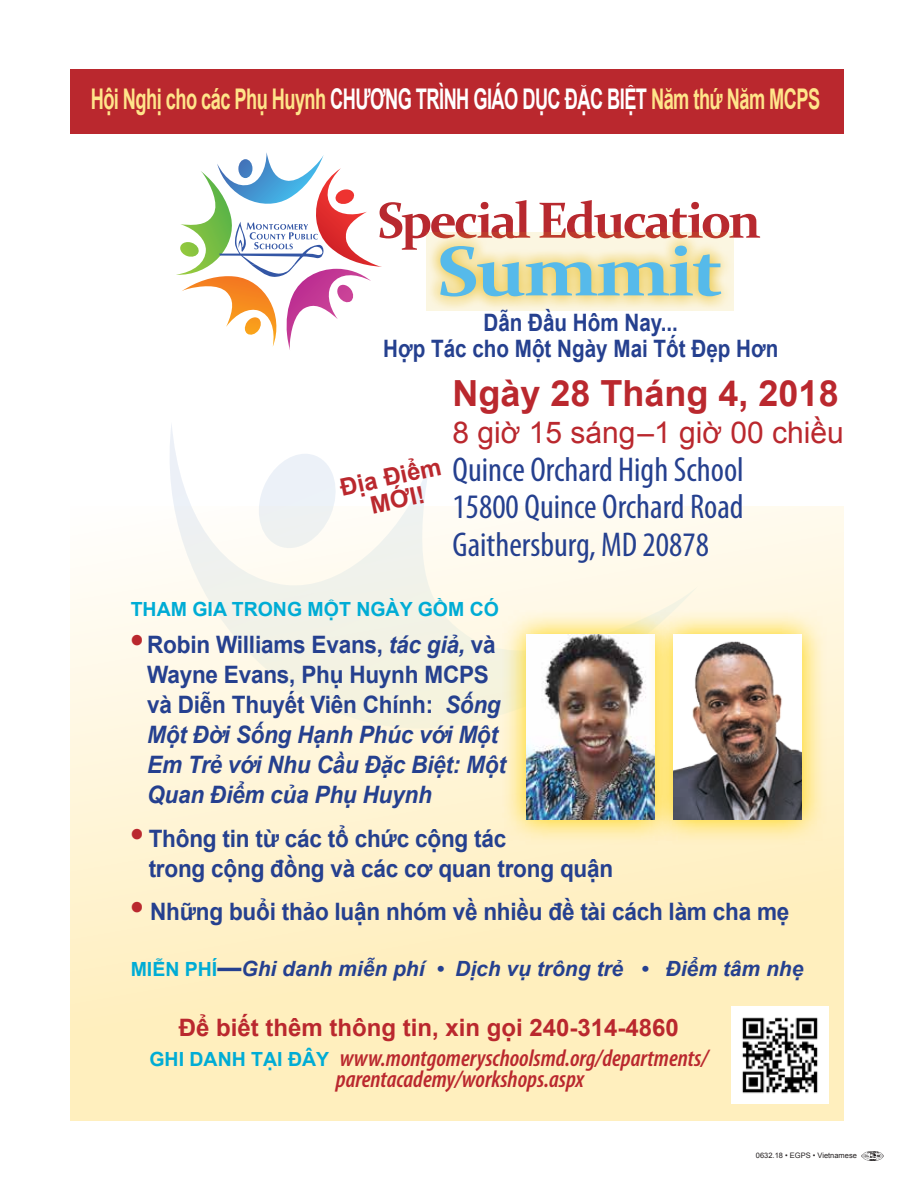
<style>
.page{position:relative;width:918px;height:1188px;background:#fff}
.page>*{position:absolute;margin:0;border:0;box-sizing:border-box;transform-origin:0 0}
.t1{font:700 36px "Arial";color:#ba282e}
.t2{font:condensed 34.5px "Myriad Pro";color:#25408f}
.t3{font:30px "Arial";color:#ba282e}
.t4{font:700 28.5px "Arial";letter-spacing:-.03em;color:#ffe58a;scale:.64 1}
.t5{font:italic 700 24px/30px "Arial";letter-spacing:-.01em;color:#25408f;scale:.94 1}
.Text{font:700 24px/30px "Arial";letter-spacing:-.01em;color:#25408f;scale:.94 1}
.t6{font:italic 600 condensed 24px/21px "Myriad Pro";color:#ba282e}
.t7{font:700 24px/24px "Arial";color:#ba282e;text-align:center}
.Text-2{font:700 24px "Arial";letter-spacing:-.01em;color:#25408f;scale:.86 1}
.t8{font:700 22.95px/26px "Officina Sans Std";letter-spacing:-.055em;color:#3356a5;text-align:center}
.t9{font:italic 700 21px "Arial";color:#25408f}
.BlueSpread{font:700 19.5px "Arial";color:#00acd5}
.Heads_Bold_Gotham{font:7.5px "Arial";color:#231f20}
.s1{color:#fff}
.s2{font-size:19.95px}
.s3{font-style:normal;font-size:37.5px;color:#ba282e}
.s4{font-style:normal}
.s5{font-size:37.5px;color:#ba282e}
.s6{font-style:normal;font-size:19.5px;color:#00acd5}
.s7{font-style:normal;font-size:24px}
.s8{font-family:"Arial";font-weight:700;font-style:normal;font-stretch:normal;font-size:19.5px;color:#00acd5}
</style>
<div class="page">
<svg style="left:170px;top:425px;width:259px;height:81px"></svg>
<svg style="left:255px;top:454px;width:86px;height:52px"></svg>
<svg style="left:176px;top:152px;width:584px;height:198px"></svg>
<div style="left:70px;top:69px;width:774px;height:65px;background:#ba282e"></div>
<div style="left:70px;top:506px;width:774px;height:614px;background:linear-gradient(to bottom,#fbf9f3,#ffedb5)"></div>
<svg style="left:501px;top:609px;width:147px;height:236px;background:#fbedb7"></svg>
<img style="left:526px;top:635px;width:122px;height:184px">
<svg style="left:648px;top:609px;width:179px;height:236px;background:#f9e9ac"></svg>
<img style="left:673px;top:635px;width:129px;height:184px">
<img style="left:731px;top:1006px;width:97px;height:97px">
<img style="left:861px;top:1151px;width:22px;height:9px">
<div style="left:351px;top:314px;width:460px;height:58px;background:#fff"></div>
<p class="t4" style="left:91px;top:80px;width:1141px">Hội Nghị cho các Phụ Huynh <span class="s1">CHƯƠNG TRÌNH GIÁO DỤC ĐẶC BIỆT</span> Năm thứ Năm MCPS</p>
<p class="Text-2" style="left:483px;top:307px;width:228px">Dẫn Đầu Hôm Nay...</p>
<p class="Text-2" style="left:383px;top:332px;width:461px">Hợp Tác cho Một Ngày Mai Tốt Đẹp Hơn</p>
<p class="t8" style="left:438px;top:312px;width:286px">Leading the Way Today<span class="s2">...<br></span>Partnering for a Better Tomorrow</p>
<p class="t1" style="left:453px;top:369px;width:388px">Ngày 28 Tháng 4, 2018</p>
<p class="t3" style="left:453px;top:413px;width:393px">8 giờ 15 sáng–1 giờ 00 chiều</p>
<p class="t2" style="left:453px;top:449px;width:293px">Quince Orchard High School</p>
<p class="t2" style="left:453px;top:486px;width:293px">15800 Quince Orchard Road</p>
<p class="t2" style="left:453px;top:524px;width:258px">Gaithersburg, MD 20878</p>
<p class="BlueSpread" style="left:131px;top:597px;width:370px">THAM GIA TRONG MỘT NGÀY GỒM CÓ</p>
<p class="t5" style="left:147px;top:630px;width:383px;text-indent:-16px"><span class="s3">•</span> <span class="s4">Robin Williams Evans,</span> tác giả, <span class="s4">và<br>Wayne Evans, Phụ Huynh MCPS và Diễn Thuyết Viên Chính:</span> Sống<br>Một Đời Sống Hạnh Phúc với Một<br>Em Trẻ với Nhu Cầu Đặc Biệt: Một<br>Quan Điểm của Phụ Huynh</p>
<p class="Text" style="left:149px;top:824px;width:496px;text-indent:-18px"><span class="s5">•</span> Thông tin từ các tổ chức cộng tác<br>trong cộng đồng và các cơ quan trong quận</p>
<p class="Text" style="left:131px;top:897px;width:702px"><span class="s5">•</span> Những buổi thảo luận nhóm về nhiều đề tài cách làm cha mẹ</p>
<p class="t9" style="left:131px;top:955px;width:674px"><span class="s6">MIỄN PHÍ</span><span class="s7">—</span>Ghi danh miễn phí • Dịch vụ trông trẻ • Điểm tâm nhẹ</p>
<p class="t7" style="left:179px;top:1016px;width:502px">Để biết thêm thông tin, xin gọi 240-314-4860</p>
<p class="t6" style="left:336px;top:1047px;width:374px;text-indent:-186px"><span class="s8">GHI DANH TẠI ĐÂY</span> www.montgomeryschoolsmd.org/departments/ parentacademy/workshops.aspx</p>
<p class="t7" style="left:338px;top:476px;width:104px;rotate:-12deg">Địa Điểm<br>MỚI!</p>
<p class="Heads_Bold_Gotham" style="left:756px;top:1151px;width:103px">0632.18 • EGPS • Vietnamese</p>
</div>
